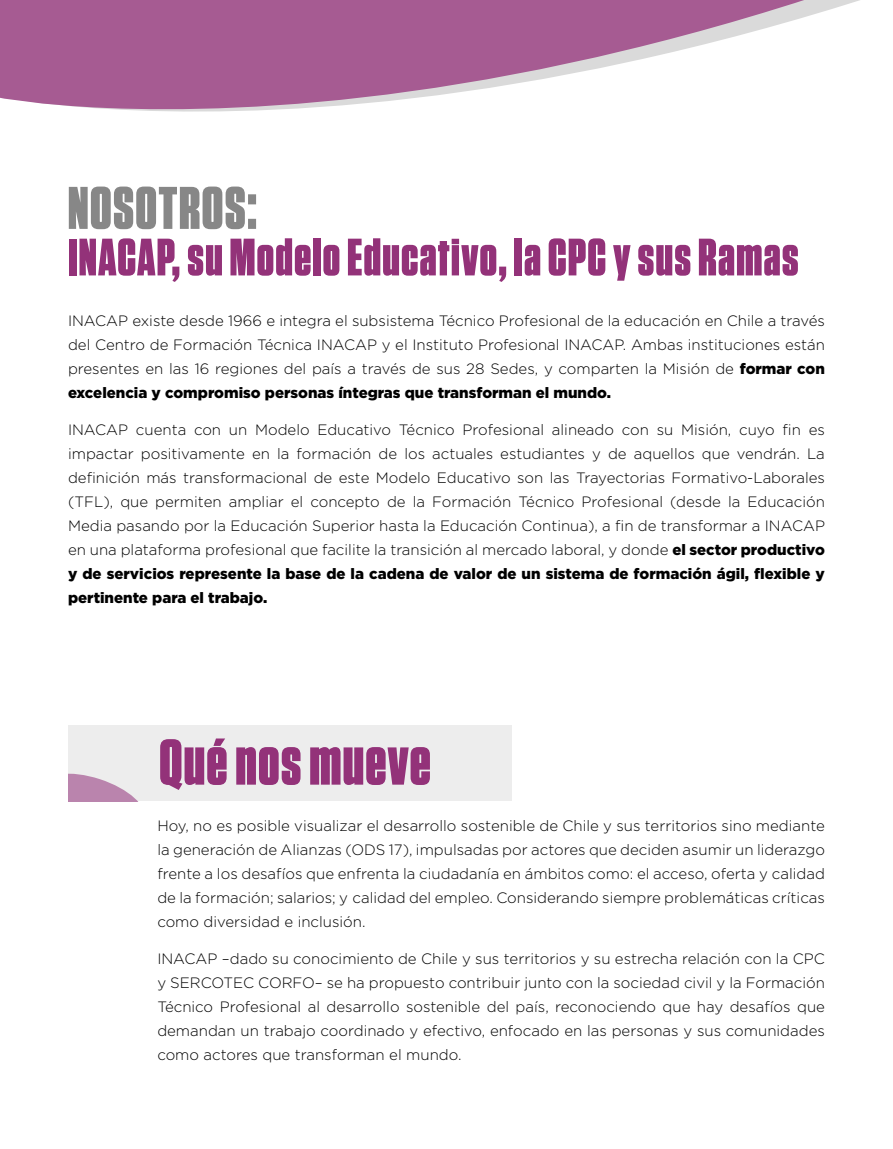
<style>
.page{position:relative;width:893px;height:1149px;background:#fff}
.page>*{position:absolute;margin:0;border:0;box-sizing:border-box;transform-origin:0 0}
.t1{font:900 64.5px "Tungsten Narrow";letter-spacing:.025em;color:#933279}
.t2{font:900 60px "Tungsten Narrow";letter-spacing:.03em;color:#878787}
.t3{font:900 52.5px "Tungsten Narrow";letter-spacing:.03em;color:#933279}
.t4{font:300 15px/24px "Gotham";color:#000;text-align:justify}
.s1{font-weight:900}
</style>
<div class="page">
<div style="left:68px;top:725px;width:444px;height:75px;background:#ededed"></div>
<svg style="left:68px;top:773px;width:69px;height:27px"></svg>
<svg style="left:221px;top:0;width:639px;height:112px;fill:#a65b92"></svg>
<div style="left:0;top:0;width:221px;height:112px;background:#a65b92"></div>
<h2 class="t2" style="left:68px;top:175px;width:190px">NOSOTROS:</h2>
<h3 class="t3" style="left:68px;top:229px;width:732px">INACAP, su Modelo Educativo, la CPC y sus Ramas</h3>
<p class="t4" style="left:68px;top:308px;width:758px">INACAP existe desde 1966 e integra el subsistema Técnico Profesional de la educación en Chile a través del Centro de Formación Técnica INACAP y el Instituto Profesional INACAP. Ambas instituciones están presentes en las 16 regiones del país a través de sus 28 Sedes, y comparten la Misión de <span class="s1">formar con excelencia y compromiso personas íntegras que transforman el mundo.</span></p>
<p class="t4" style="left:68px;top:417px;width:758px">INACAP cuenta con un Modelo Educativo Técnico Profesional alineado con su Misión, cuyo fin es impactar positivamente en la formación de los actuales estudiantes y de aquellos que vendrán. La definición más transformacional de este Modelo Educativo son las Trayectorias Formativo-Laborales (TFL), que permiten ampliar el concepto de la Formación Técnico Profesional (desde la Educación Media pasando por la Educación Superior hasta la Educación Continua), a fin de transformar a INACAP en una plataforma profesional que facilite la transición al mercado laboral, y donde <span class="s1">el sector productivo y de servicios represente la base de la cadena de valor de un sistema de formación ágil, flexible y pertinente para el trabajo.</span></p>
<h1 class="t1" style="left:159px;top:727px;width:273px">Qué nos mueve</h1>
<p class="t4" style="left:157px;top:813px;width:669px">Hoy, no es posible visualizar el desarrollo sostenible de Chile y sus territorios sino mediante la generación de Alianzas (ODS 17), impulsadas por actores que deciden asumir un liderazgo frente a los desafíos que enfrenta la ciudadanía en ámbitos como: el acceso, oferta y calidad de la formación; salarios; y calidad del empleo. Considerando siempre problemáticas críticas como diversidad e inclusión.</p>
<p class="t4" style="left:157px;top:946px;width:669px">INACAP –dado su conocimiento de Chile y sus territorios y su estrecha relación con la CPC y SERCOTEC CORFO– se ha propuesto contribuir junto con la sociedad civil y la Formación Técnico Profesional al desarrollo sostenible del país, reconociendo que hay desafíos que demandan un trabajo coordinado y efectivo, enfocado en las personas y sus comunidades como actores que transforman el mundo.</p>
</div>
